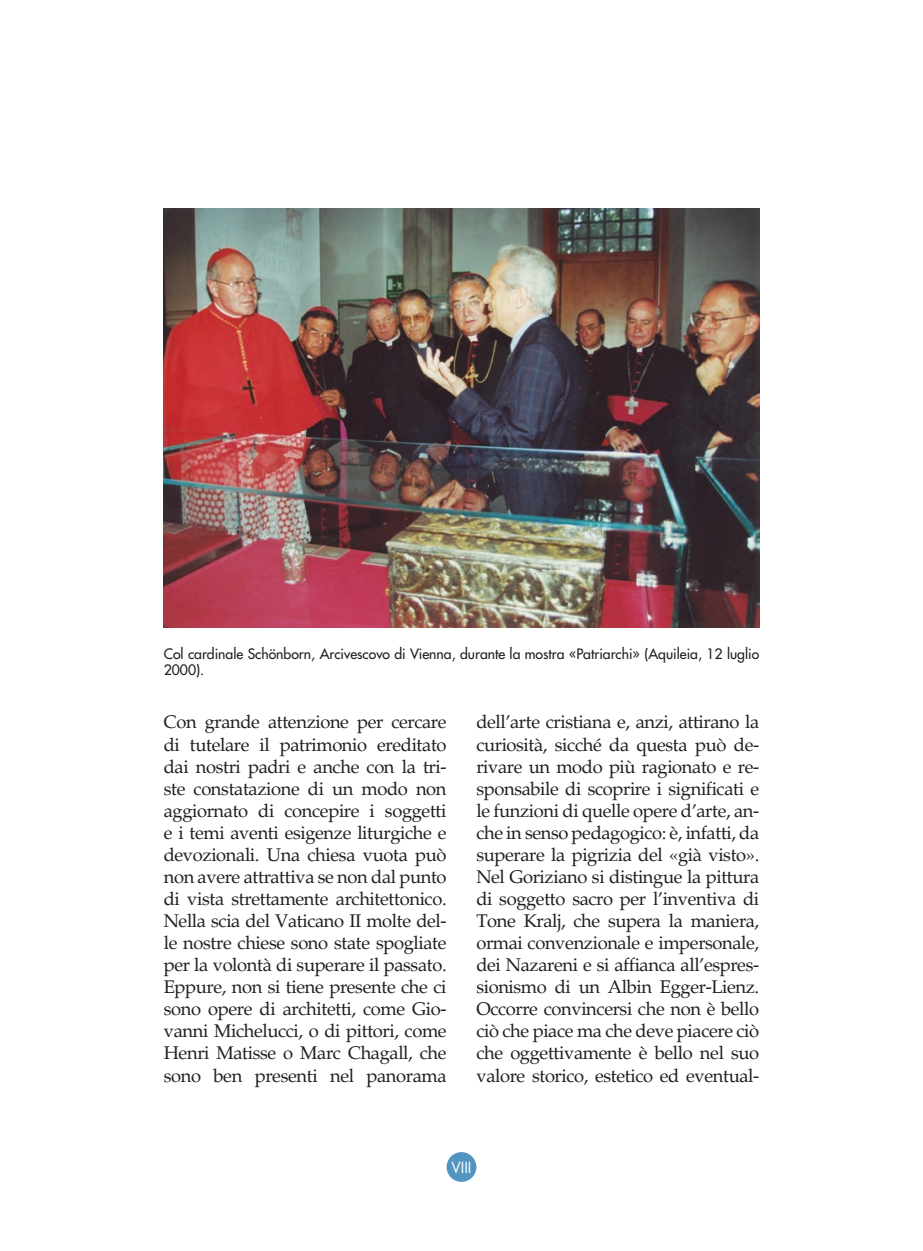
<style>
.page{position:relative;width:923px;height:1251px;background:#fff}
.page>*{position:absolute;margin:0;border:0;box-sizing:border-box;transform-origin:0 0}
.t1{font:18.38px/22.1px "Palatino";letter-spacing:-.02em;color:#231f20;text-align:justify}
.t2{font:14.88px "Futura";color:#fff}
.t3{font:14px/16.8px "Futura";color:#231f20}
</style>
<div class="page">
<img style="left:164px;top:208px;width:595px;height:419px">
<div style="left:446px;top:1151px;width:30px;height:30px;background:#5295c0;border-radius:50%"></div>
<p class="t3" style="left:164px;top:644px;width:597px">Col cardinale Schönborn, Arcivescovo di Vienna, durante la mostra «Patriarchi» (Aquileia, 12 luglio<br>2000).</p>
<p class="t1" style="left:164px;top:711px;width:284px">Con grande attenzione per cercare di tutelare il patrimonio ereditato dai nostri padri e anche con la tri&shy;ste constatazione di un modo non aggiornato di concepire i soggetti e i temi aventi esigenze liturgiche e devozionali. Una chiesa vuota può non avere attrattiva se non dal punto di vista strettamente architettonico.<br>Nella scia del Vaticano II molte del&shy;le nostre chiese sono state spogliate per la volontà di superare il passato.<br>Eppure, non si tiene presente che ci sono opere di architetti, come Gio&shy;vanni Michelucci, o di pittori, come Henri Matisse o Marc Chagall, che sono ben presenti nel panorama</p>
<p class="t1" style="left:476px;top:711px;width:284px">dell’arte cristiana e, anzi, attirano la curiosità, sicché da questa può de&shy;rivare un modo più ragionato e re&shy;sponsabile di scoprire i significati e le funzioni di quelle opere d’arte, an&shy;che in senso pedagogico: è, infatti, da superare la pigrizia del «già visto».<br>Nel Goriziano si distingue la pittura di soggetto sacro per l’inventiva di Tone Kralj, che supera la maniera, ormai convenzionale e impersonale, dei Nazareni e si affianca all’espres&shy;sionismo di un Albin Egger-Lienz.<br>Occorre convincersi che non è bello ciò che piace ma che deve piacere ciò che oggettivamente è bello nel suo valore storico, estetico ed eventual-</p>
<p class="t2" style="left:451px;top:1156px;width:21px">VIII</p>
</div>
